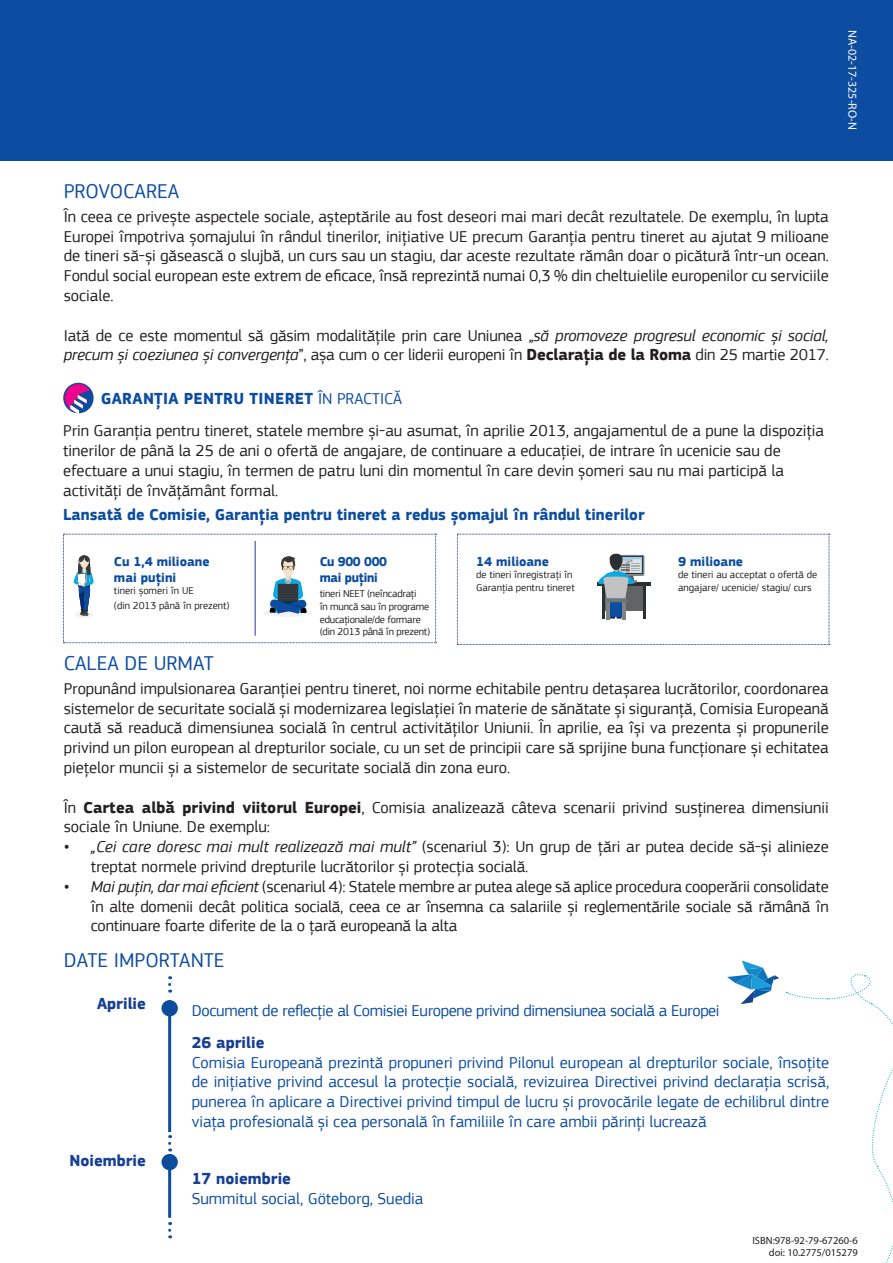
<style>
.page{position:relative;width:893px;height:1263px;background:#fff}
.page>*{position:absolute;margin:0;border:0;box-sizing:border-box;transform-origin:0 0}
.t1{font:21px "EC Square Sans Pro";color:#0d4da1}
.t2{font:16.5px/19.8px "EC Square Sans Pro";color:#231f20}
.t3{font:16.5px/19.8px "EC Square Sans Pro";color:#0d4da1;text-align:justify}
.t4{font:16.5px "EC Square Sans Pro";letter-spacing:-.02em;color:#0d4da1}
.t5{font:700 16.5px "EC Square Sans Pro";color:#0d4da1}
.t6{font:700 16.5px "EC Square Sans Pro";color:#174094}
.t7{font:700 16.5px "EC Square Sans Pro";letter-spacing:.02em;color:#0d4da1}
.t8{font:700 13.5px/16.2px "EC Square Sans Pro";color:#0d4da1}
.t9{font:700 13.5px/16.8px "EC Square Sans Pro";letter-spacing:-.02em;color:#0d4da1}
.t10{font:12px "Myriad Pro";color:#fff}
.t11{font:10.5px/12.6px "EC Square Sans Pro";color:#231f20}
.t12{font:10.5px/12.6px "EC Square Sans Pro";letter-spacing:-.02em;color:#231f20}
.t13{font:10.5px "Myriad Pro";color:#231f20}
.s1{font-style:italic}
.s2{font-weight:700}
.s3{font-weight:400}
.s4{font-size:21px}
</style>
<div class="page">
<div style="left:0;top:0;width:893px;height:160px;background:#0d4da1"></div>
<hr style="left:168px;top:1007px;width:3px;height:125px;background:#0d4da1">
<hr style="left:168px;top:1157px;width:3px;height:61px;background:#0d4da1">
<div style="left:161px;top:1000px;width:17px;height:16px;background:#0d4d9d;border-radius:50%"></div>
<div style="left:161px;top:1154px;width:17px;height:16px;background:#0d4d9d;border-radius:50%"></div>
<svg style="left:168px;top:976px;width:3px;height:16px"></svg>
<svg style="left:727px;top:960px;width:52px;height:44px"></svg>
<svg style="left:786px;top:974px;width:107px;height:289px"></svg>
<svg style="left:168px;top:1135px;width:3px;height:16px"></svg>
<svg style="left:168px;top:1222px;width:3px;height:16px"></svg>
<svg style="left:63px;top:534px;width:374px;height:109px"></svg>
<svg style="left:63px;top:383px;width:31px;height:30px"></svg>
<svg style="left:65px;top:384px;width:25px;height:30px"></svg>
<hr style="left:255px;top:541px;width:1px;height:95px;background:#283890">
<svg style="left:457px;top:534px;width:373px;height:111px"></svg>
<p class="t10" style="left:860px;top:30px;width:101px;rotate:90deg">NA-02-17-325-RO-N</p>
<p class="t1" style="left:64px;top:179px;width:117px">PROVOCAREA</p>
<p class="t2" style="left:64px;top:207px;width:766px;text-align:justify">În ceea ce privește aspectele sociale, așteptările au fost deseori mai mari decât rezultatele. De exemplu, în lupta Europei împotriva șomajului în rândul tinerilor, inițiative UE precum Garanția pentru tineret au ajutat 9 milioane de tineri să-și găsească o slujbă, un curs sau un stagiu, dar aceste rezultate rămân doar o picătură într-un ocean.<br>Fondul social european este extrem de eficace, însă reprezintă numai 0,3 % din cheltuielile europenilor cu serviciile sociale.</p>
<p class="t2" style="left:64px;top:325px;width:766px">Iată de ce este momentul să găsim modalitățile prin care Uniunea „<span class="s1">să promoveze progresul economic și social, precum și coeziunea și convergența</span>”, așa cum o cer liderii europeni în <span class="s2">Declarația de la Roma</span> din 25 martie 2017.</p>
<p class="t7" style="left:101px;top:389px;width:303px">GARANȚIA PENTRU TINERET <span class="s3">ÎN PRACTICĂ</span></p>
<p class="t2" style="left:63px;top:421px;width:762px">Prin Garanția pentru tineret, statele membre și-au asumat, în aprilie 2013, angajamentul de a pune la dispoziția tinerilor de până la 25 de ani o ofertă de angajare, de continuare a educației, de intrare în ucenicie sau de efectuare a unui stagiu, în termen de patru luni din momentul în care devin șomeri sau nu mai participă la activități de învățământ formal.</p>
<p class="t5" style="left:63px;top:504px;width:583px">Lansată de Comisie, Garanția pentru tineret a redus șomajul în rândul tinerilor</p>
<p class="t8" style="left:114px;top:553px;width:97px">Cu 1,4 milioane mai puțini</p>
<p class="t11" style="left:114px;top:585px;width:81px">tineri șomeri în UE</p>
<p class="t11" style="left:114px;top:600px;width:117px">(din 2013 până în prezent)</p>
<p class="t1" style="left:64px;top:651px;width:152px">CALEA DE URMAT</p>
<p class="t9" style="left:320px;top:553px;width:69px">Cu 900 000 mai puțini</p>
<p class="t12" style="left:320px;top:588px;width:112px">tineri NEET (neîncadrați<br>în muncă sau în programe educaționale/de formare (din 2013 până în prezent)</p>
<p class="t8" style="left:476px;top:553px;width:74px">14 milioane</p>
<p class="t11" style="left:476px;top:568px;width:100px">de tineri înregistrați în<br>Garanția pentru tineret</p>
<p class="t8" style="left:678px;top:553px;width:66px">9 milioane</p>
<p class="t11" style="left:678px;top:568px;width:140px">de tineri au acceptat o ofertă de angajare/ ucenicie/ stagiu/ curs</p>
<p class="t2" style="left:64px;top:678px;width:766px;text-align:justify">Propunând impulsionarea Garanției pentru tineret, noi norme echitabile pentru detașarea lucrătorilor, coordonarea sistemelor de securitate socială și modernizarea legislației în materie de sănătate și siguranță, Comisia Europeană caută să readucă dimensiunea socială în centrul activităților Uniunii. În aprilie, ea își va prezenta și propunerile privind un pilon european al drepturilor sociale, cu un set de principii care să sprijine buna funcționare și echitatea piețelor muncii și a sistemelor de securitate socială din zona euro.</p>
<p class="t2" style="left:64px;top:797px;width:766px">În <span class="s2">Cartea albă privind viitorul Europei</span>, Comisia analizează câteva scenarii privind susținerea dimensiunii sociale în Uniune. De exemplu:</p>
<p class="t2" style="left:91px;top:837px;width:739px;text-indent:-27px"><span class="s4">•</span> <span class="s1">„Cei care doresc mai mult realizează mai mult”</span> (scenariul 3): Un grup de țări ar putea decide să-și alinieze treptat normele privind drepturile lucrătorilor și protecția socială.</p>
<p class="t2" style="left:91px;top:876px;width:739px;text-align:justify;text-indent:-27px"><span class="s4">•</span> <span class="s1">Mai puțin, dar mai eficient</span> (scenariul 4): Statele membre ar putea alege să aplice procedura cooperării consolidate în alte domenii decât politica socială, ceea ce ar însemna ca salariile și reglementările sociale să rămână în continuare foarte diferite de la o țară europeană la alta</p>
<p class="t1" style="left:64px;top:948px;width:162px">DATE IMPORTANTE</p>
<p class="t6" style="left:97px;top:994px;width:50px">Aprilie</p>
<p class="t6" style="left:69px;top:1150px;width:78px">Noiembrie</p>
<p class="t4" style="left:192px;top:1001px;width:529px">Document de reflecție al Comisiei Europene privind dimensiunea socială a Europei</p>
<p class="t6" style="left:192px;top:1032px;width:74px">26 aprilie</p>
<p class="t3" style="left:192px;top:1052px;width:639px">Comisia Europeană prezintă propuneri privind Pilonul european al drepturilor sociale, însoțite de inițiative privind accesul la protecție socială, revizuirea Directivei privind declarația scrisă, punerea în aplicare a Directivei privind timpul de lucru și provocările legate de echilibrul dintre viața profesională și cea personală în familiile în care ambii părinți lucrează</p>
<p class="t6" style="left:192px;top:1169px;width:101px">17 noiembrie</p>
<p class="t3" style="left:192px;top:1189px;width:233px">Summitul social, Göteborg, Suedia</p>
<p class="t13" style="left:752px;top:1234px;width:107px">ISBN:978-92-79-67260-6</p>
<p class="t13" style="left:769px;top:1246px;width:90px">doi: 10.2775/015279</p>
</div>
